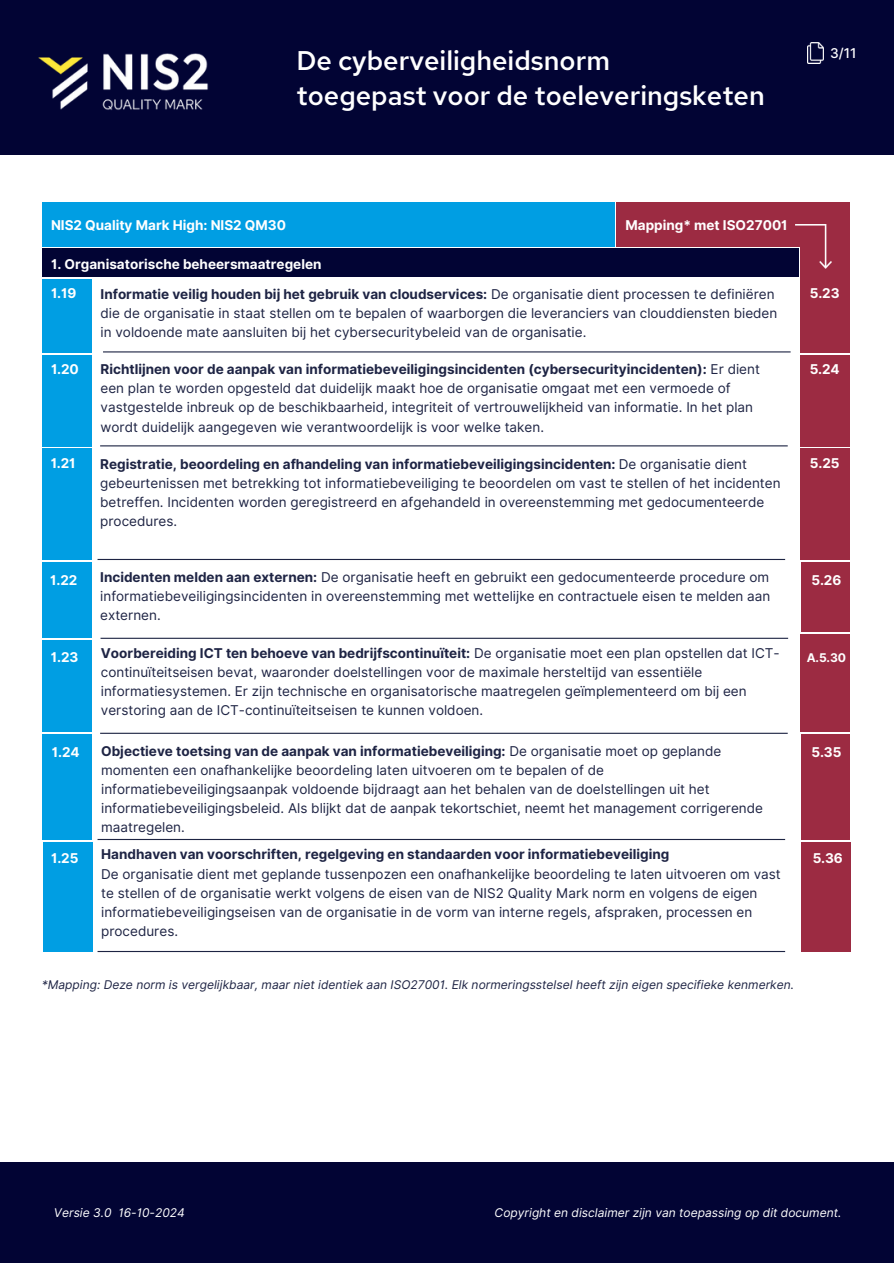
<style>
.page{position:relative;width:894px;height:1264px;background:#fff}
.page>*{position:absolute;margin:0;border:0;box-sizing:border-box;transform-origin:0 0}
.t1{font:500 27px/34.8px "Red Hat Text";color:#fff}
.t2{font:13.5px/19.2px "Inter";color:#1e2444}
.t3{font:700 13.5px "Inter";color:#1e2444}
.t4{font:700 13.5px "Inter";color:#fff}
.t5{font:500 13.5px "Inter";color:#fff}
.t6{font:italic 12px "Inter";color:#1e2444}
.t7{font:italic 12px "Inter";color:#fff}
.t8{font:700 12px "Inter";color:#fff}
.s1{font-weight:400}
.s2{font-weight:700}
</style>
<div class="page">
<div style="left:0;top:0;width:893px;height:154px;background:#020434"></div>
<img style="left:807px;top:43px;width:16px;height:20px">
<div style="left:0;top:1162px;width:893px;height:101px;background:#020434"></div>
<div style="left:42px;top:202px;width:572px;height:44px;background:#009ee3"></div>
<div style="left:800px;top:202px;width:49px;height:150px;background:#9c2b42"></div>
<div style="left:616px;top:202px;width:233px;height:44px;background:#9c2b42"></div>
<div style="left:42px;top:248px;width:756px;height:29px;background:#020434"></div>
<img style="left:795px;top:224px;width:36px;height:44px">
<div style="left:42px;top:279px;width:50px;height:73px;background:#009ee3"></div>
<div style="left:42px;top:355px;width:50px;height:91px;background:#009ee3"></div>
<div style="left:800px;top:355px;width:49px;height:91px;background:#9c2b42"></div>
<div style="left:799px;top:448px;width:50px;height:112px;background:#9c2b42"></div>
<div style="left:42px;top:448px;width:50px;height:112px;background:#009ee3"></div>
<div style="left:42px;top:562px;width:50px;height:76px;background:#009ee3"></div>
<div style="left:800px;top:562px;width:49px;height:69px;background:#9c2b42"></div>
<div style="left:42px;top:640px;width:50px;height:91px;background:#009ee3"></div>
<div style="left:800px;top:634px;width:49px;height:97px;background:#9c2b42"></div>
<div style="left:42px;top:734px;width:50px;height:105px;background:#009ee3"></div>
<div style="left:800px;top:734px;width:49px;height:105px;background:#9c2b42"></div>
<div style="left:800px;top:841px;width:50px;height:110px;background:#9c2b42"></div>
<div style="left:43px;top:841px;width:50px;height:110px;background:#009ee3"></div>
<img style="left:38px;top:53px;width:170px;height:57px">
<hr style="left:103px;top:351px;width:687px;height:1px;background:#1d2443">
<hr style="left:100px;top:445px;width:687px;height:1px;background:#1d2443">
<hr style="left:97px;top:559px;width:687px;height:1px;background:#1d2443">
<hr style="left:100px;top:637px;width:687px;height:2px;background:#1d2443">
<hr style="left:100px;top:732px;width:687px;height:2px;background:#1d2443">
<hr style="left:97px;top:839px;width:687px;height:1px;background:#1d2443">
<hr style="left:97px;top:950px;width:687px;height:2px;background:#1d2443">
<p class="t1" style="left:296px;top:43px;width:469px">De cyberveiligheidsnorm<br>toegepast voor de toeleveringsketen</p>
<h1 class="t5" style="left:830px;top:45px;width:28px">3/11</h1>
<p class="t4" style="left:51px;top:217px;width:236px">NIS2 Quality Mark High: NIS2 QM30</p>
<h2 class="t4" style="left:625px;top:217px;width:164px">Mapping* met ISO27001</h2>
<h2 class="t4" style="left:51px;top:256px;width:272px">1. Organisatorische beheersmaatregelen</h2>
<h2 class="t4" style="left:51px;top:285px;width:27px">1.19</h2>
<h2 class="t3" style="left:100px;top:286px;width:675px">Informatie veilig houden bij het gebruik van cloudservices: <span class="s1">De organisatie dient processen te definiëren</span></h2>
<p class="t4" style="left:809px;top:285px;width:31px">5.23</p>
<h2 class="t2" style="left:100px;top:303px;width:678px">die de organisatie in staat stellen om te bepalen of waarborgen die leveranciers van clouddiensten bieden in voldoende mate aansluiten bij het cybersecuritybeleid van de organisatie.</h2>
<h3 class="t4" style="left:51px;top:360px;width:29px">1.20</h3>
<h2 class="t3" style="left:100px;top:361px;width:660px">Richtlijnen voor de aanpak van informatiebeveiligingsincidenten (cybersecurityincidenten): <span class="s1">Er dient</span></h2>
<h2 class="t4" style="left:809px;top:360px;width:31px">5.24</h2>
<h2 class="t2" style="left:100px;top:379px;width:654px">een plan te worden opgesteld dat duidelijk maakt hoe de organisatie omgaat met een vermoede of vastgestelde inbreuk op de beschikbaarheid, integriteit of vertrouwelijkheid van informatie. In het plan wordt duidelijk aangegeven wie verantwoordelijk is voor welke taken.</h2>
<h2 class="t4" style="left:51px;top:455px;width:26px">1.21</h2>
<h3 class="t3" style="left:100px;top:455px;width:648px">Registratie, beoordeling en afhandeling van informatiebeveiligingsincidenten: <span class="s1">De organisatie dient</span></h3>
<h2 class="t4" style="left:809px;top:455px;width:31px">5.25</h2>
<h3 class="t2" style="left:100px;top:473px;width:681px">gebeurtenissen met betrekking tot informatiebeveiliging te beoordelen om vast te stellen of het incidenten betreffen. Incidenten worden geregistreerd en afgehandeld in overeenstemming met gedocumenteerde procedures.</h3>
<h2 class="t2" style="left:100px;top:567px;width:671px;text-align:justify"><span class="s2">Incidenten melden aan externen:</span> De organisatie heeft en gebruikt een gedocumenteerde procedure om informatiebeveiligingsincidenten in overeenstemming met wettelijke en contractuele eisen te melden aan externen.</h2>
<h2 class="t4" style="left:50px;top:572px;width:29px">1.22</h2>
<h3 class="t4" style="left:811px;top:572px;width:31px">5.26</h3>
<h2 class="t2" style="left:101px;top:643px;width:680px"><span class="s2">Voorbereiding ICT ten behoeve van bedrijfscontinuïteit:</span> De organisatie moet een plan opstellen dat ICT&shy;continuïteitseisen bevat, waaronder doelstellingen voor de maximale hersteltijd van essentiële informatiesystemen. Er zijn technische en organisatorische maatregelen geïmplementeerd om bij een verstoring aan de ICT-continuïteitseisen te kunnen voldoen.</h2>
<h3 class="t4" style="left:51px;top:648px;width:29px">1.23</h3>
<h4 class="t8" style="left:806px;top:650px;width:41px">A.5.30</h4>
<h2 class="t2" style="left:101px;top:741px;width:663px"><span class="s2">Objectieve toetsing van de aanpak van informatiebeveiliging:</span> De organisatie moet op geplande momenten een onafhankelijke beoordeling laten uitvoeren om te bepalen of de informatiebeveiligingsaanpak voldoende bijdraagt aan het behalen van de doelstellingen uit het informatiebeveiligingsbeleid. Als blijkt dat de aanpak tekortschiet, neemt het management corrigerende maatregelen.</h2>
<h2 class="t4" style="left:52px;top:744px;width:29px">1.24</h2>
<h2 class="t4" style="left:811px;top:744px;width:31px">5.35</h2>
<h2 class="t2" style="left:101px;top:845px;width:681px"><span class="s2">Handhaven van voorschriften, regelgeving en standaarden voor informatiebeveiliging<br></span>De organisatie dient met geplande tussenpozen een onafhankelijke beoordeling te laten uitvoeren om vast te stellen of de organisatie werkt volgens de eisen van de NIS2 Quality Mark norm en volgens de eigen informatiebeveiligingseisen van de organisatie in de vorm van interne regels, afspraken, processen en procedures.</h2>
<h3 class="t4" style="left:51px;top:850px;width:29px">1.25</h3>
<p class="t4" style="left:812px;top:850px;width:32px">5.36</p>
<h3 class="t6" style="left:42px;top:977px;width:753px">*Mapping: Deze norm is vergelijkbaar, maar niet identiek aan ISO27001. Elk normeringsstelsel heeft zijn eigen specifieke kenmerken.</h3>
<h2 class="t7" style="left:54px;top:1205px;width:132px">Versie 3.0 16-10-2024</h2>
<h3 class="t7" style="left:494px;top:1205px;width:348px">Copyright en disclaimer zijn van toepassing op dit document.</h3>
</div>
